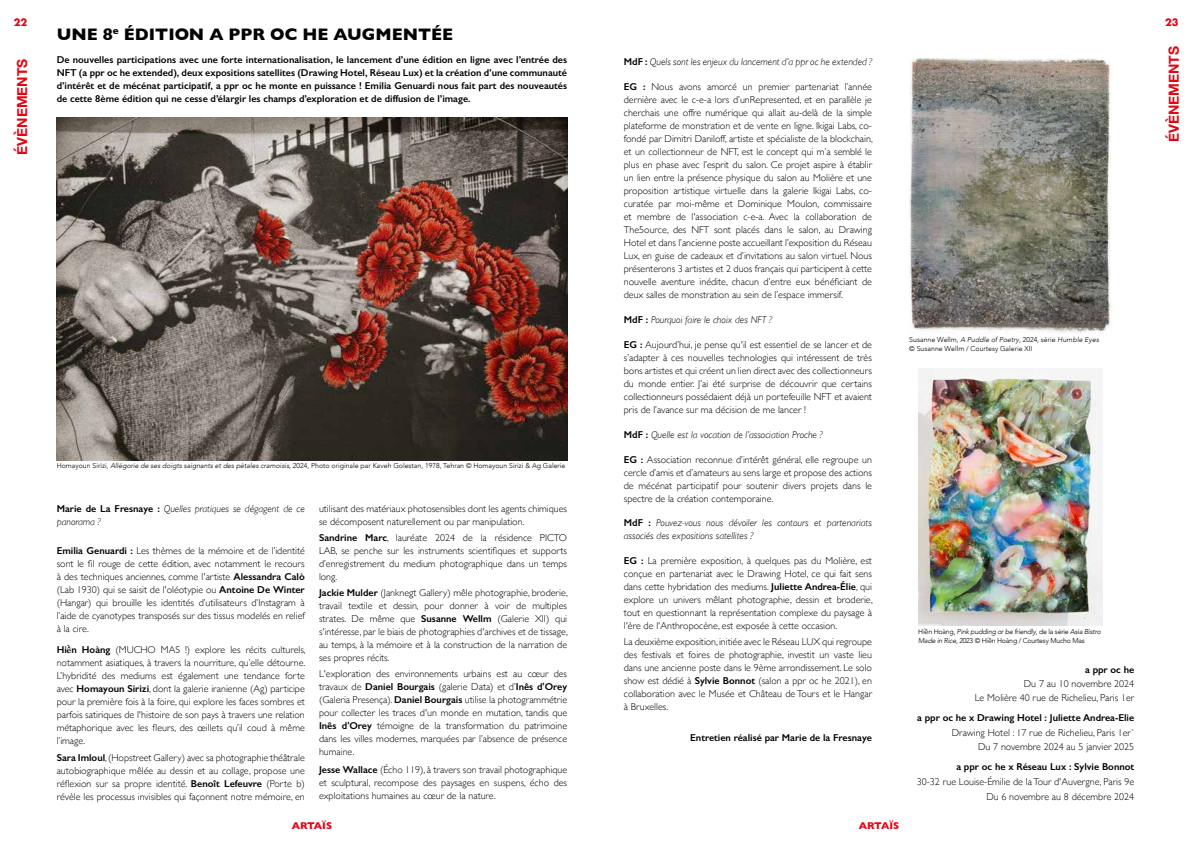
<style>
.page{position:relative;width:1191px;height:842px;background:#fff}
.page>*{position:absolute;margin:0;border:0;box-sizing:border-box;transform-origin:0 0}
.t1{font:700 17px "Gill Sans";color:#020203}
.t2{font:700 14px "Helvetica Neue";color:#e30613}
.t3{font:300 10px/13px "Gill Sans";color:#020203;text-align:justify}
.t4{font:600 10px/13px "Gill Sans";color:#020203;text-align:justify}
.t5{font:italic 300 10px/13px "Gill Sans";color:#020203}
.t6{font:700 10px "Gill Sans";color:#e30617}
.t7{font:700 10px "Futura";color:#e30617}
.t8{font:300 7px/8.8px "Avenir";color:#000}
.t9{font:300 7px/9px "Avenir";letter-spacing:-.03em;color:#000}
.s1{font-weight:600;font-style:normal}
.s2{font-weight:600}
.s3{font-style:italic}
.s4{font-family:"Cochin";font-weight:700}
.s5{font-family:"Avenir Next";font-weight:400}
</style>
<div class="page">
<img style="left:57px;top:118px;width:510px;height:343px">
<img style="left:918px;top:369px;width:184px;height:256px">
<img style="left:909px;top:58px;width:203px;height:276px">
<p class="t7" style="left:14px;top:15px;width:15px">22</p>
<p class="t7" style="left:1165px;top:15px;width:15px">23</p>
<h1 class="t1" style="left:57px;top:21px;width:398px">UNE 8<sup>e</sup> ÉDITION A PPR OC HE AUGMENTÉE</h1>
<p class="t4" style="left:57px;top:53px;width:512px">De nouvelles participations avec une forte internationalisation, le lancement d’une édition en ligne avec l’entrée des NFT (a ppr oc he extended), deux expositions satellites (Drawing Hotel, Réseau Lux) et la création d’une communauté d’intérêt et de mécénat participatif, a ppr oc he monte en puissance ! Emilia Genuardi nous fait part des nouveautés de cette 8ème édition qui ne cesse d’élargir les champs d’exploration et de diffusion de l’image.</p>
<h2 class="t2" style="left:1162px;top:142px;width:98px;rotate:-90deg">ÉVÈNEMENTS</h2>
<p class="t5" style="left:624px;top:56px;width:250px"><span class="s1">MdF :</span> Quels sont les enjeux du lancement d’a ppr oc he extended ?</p>
<p class="t3" style="left:624px;top:80px;width:250px"><span class="s2">EG :</span> Nous avons amorcé un premier partenariat l’année dernière avec le c-e-a lors d’unRepresented, et en parallèle je cherchais une offre numérique qui allait au-delà de la simple plateforme de monstration et de vente en ligne. Ikigai Labs, co&shy;fondé par Dimitri Daniloff, artiste et spécialiste de la blockchain, et un collectionneur de NFT, est le concept qui m’a semblé le plus en phase avec l’esprit du salon. Ce projet aspire à établir un lien entre la présence physique du salon au Molière et une proposition artistique virtuelle dans la galerie Ikigai Labs, co&shy;curatée par moi-même et Dominique Moulon, commissaire et membre de l'association c-e-a. Avec la collaboration de The5ource, des NFT sont placés dans le salon, au Drawing Hotel et dans l’ancienne poste accueillant l’exposition du Réseau Lux, en guise de cadeaux et d’invitations au salon virtuel. Nous présenterons 3 artistes et 2 duos français qui participent à cette nouvelle aventure inédite, chacun d’entre eux bénéficiant de deux salles de monstration au sein de l’espace immersif.</p>
<p class="t5" style="left:624px;top:313px;width:150px"><span class="s1">MdF :</span> Pourquoi faire le choix des NFT ?</p>
<p class="t3" style="left:624px;top:338px;width:250px"><span class="s2">EG :</span> Aujourd’hui, je pense qu'il est essentiel de se lancer et de s’adapter à ces nouvelles technologies qui intéressent de très bons artistes et qui créent un lien direct avec des collectionneurs du monde entier. J’ai été surprise de découvrir que certains collectionneurs possédaient déjà un portefeuille NFT et avaient pris de l’avance sur ma décision de me lancer !</p>
<p class="t5" style="left:624px;top:428px;width:200px"><span class="s1">MdF :</span> Quelle est la vocation de l’association Proche ?</p>
<p class="t3" style="left:624px;top:452px;width:250px"><span class="s2">EG :</span> Association reconnue d’intérêt général, elle regroupe un cercle d’amis et d’amateurs au sens large et propose des actions de mécénat participatif pour soutenir divers projets dans le spectre de la création contemporaine.</p>
<p class="t5" style="left:624px;top:517px;width:250px"><span class="s1">MdF :</span> Pouvez-vous nous dévoiler les contours et partenariats associés des expositions satellites ?</p>
<p class="t3" style="left:624px;top:554px;width:250px"><span class="s2">EG :</span> La première exposition, à quelques pas du Molière, est conçue en partenariat avec le Drawing Hotel, ce qui fait sens dans cette hybridation des mediums. <span class="s2">Juliette Andrea-Élie</span>, qui explore un univers mêlant photographie, dessin et broderie, tout en questionnant la représentation complexe du paysage à l'ère de l'Anthropocène, est exposée à cette occasion.</p>
<p class="t3" style="left:624px;top:635px;width:250px">La deuxième exposition, initiée avec le Réseau LUX qui regroupe des festivals et foires de photographie, investit un vaste lieu dans une ancienne poste dans le 9ème arrondissement. Le solo show est dédié à <span class="s2">Sylvie Bonnot</span> (salon a ppr oc he 2021), en collaboration avec le Musée et Château de Tours et le Hangar à Bruxelles.</p>
<p class="t4" style="left:690px;top:731px;width:183px">Entretien réalisé par Marie de la Fresnaye</p>
<h2 class="t2" style="left:11px;top:155px;width:98px;rotate:-90deg">ÉVÈNEMENTS</h2>
<p class="t8" style="left:909px;top:335px;width:191px">Susanne Wellm, <span class="s3">A Puddle of Poetry</span>, 2024, série <span class="s3">Humble Eyes </span>© Susanne Wellm / Courtesy Galerie XII</p>
<p class="t8" style="left:57px;top:461px;width:510px">Homayoun Sirizi, <span class="s3">Allégorie de ses doigts saignants et des pétales cramoisis</span>, 2024, Photo originale par Kaveh Golestan, 1978, Tehran © Homayoun Sirizi &amp; Ag Galerie</p>
<p class="t3" style="left:319px;top:502px;width:250px">utilisant des matériaux photosensibles dont les agents chimiques se décomposent naturellement ou par manipulation.</p>
<p class="t3" style="left:319px;top:531px;width:250px"><span class="s2">Sandrine Marc</span>, lauréate 2024 de la résidence PICTO LAB, se penche sur les instruments scientifiques et supports d’enregistrement du medium photographique dans un temps long.</p>
<p class="t3" style="left:319px;top:585px;width:250px"><span class="s2">Jackie Mulder</span> (Janknegt Gallery) mêle photographie, broderie, travail textile et dessin, pour donner à voir de multiples strates. De même que <span class="s2">Susanne Wellm</span> (Galerie XII) qui s'intéresse, par le biais de photographies d'archives et de tissage, au temps, à la mémoire et à la construction de la narration de ses propres récits.</p>
<p class="t3" style="left:319px;top:666px;width:250px">L'exploration des environnements urbains est au cœur des travaux de <span class="s2">Daniel Bourgais</span> (galerie Data) et d’<span class="s2">Inês d'Orey </span>(Galeria Presença). <span class="s2">Daniel Bourgais</span> utilise la photogrammétrie pour collecter les traces d'un monde en mutation, tandis que <span class="s2">Inês d'Orey</span> témoigne de la transformation du patrimoine dans les villes modernes, marquées par l’absence de présence humaine.</p>
<p class="t3" style="left:319px;top:763px;width:250px"><span class="s2">Jesse Wallace</span> (Écho 119), à travers son travail photographique et sculptural, recompose des paysages en suspens, écho des exploitations humaines au cœur de la nature.</p>
<p class="t5" style="left:57px;top:503px;width:250px"><span class="s1">Marie de La Fresnaye :</span> Quelles pratiques se dégagent de ce panorama ?</p>
<p class="t3" style="left:57px;top:544px;width:250px"><span class="s2">Emilia Genuardi :</span> Les thèmes de la mémoire et de l’identité sont le fil rouge de cette édition, avec notamment le recours à des techniques anciennes, comme l'artiste <span class="s2">Alessandra Calò </span>(Lab 1930) qui se saisit de l'oléotypie ou <span class="s2">Antoine De Winter </span>(Hangar) qui brouille les identités d’utilisateurs d’Instagram à l’aide de cyanotypes transposés sur des tissus modelés en relief à la cire.</p>
<p class="t3" style="left:57px;top:643px;width:250px"><span class="s2">Hi</span><span class="s4">ề</span><span class="s2">n Hoàng</span> (MUCHO MAS !) explore les récits culturels, notamment asiatiques, à travers la nourriture, qu’elle détourne.<br>L’hybridité des mediums est également une tendance forte avec <span class="s2">Homayoun Sirizi</span>, dont la galerie iranienne (Ag) participe pour la première fois à la foire, qui explore les faces sombres et parfois satiriques de l'histoire de son pays à travers une relation métaphorique avec les fleurs, des œillets qu’il coud à même l’image.</p>
<p class="t3" style="left:57px;top:751px;width:250px"><span class="s2">Sara Imloul</span>, (Hopstreet Gallery) avec sa photographie théâtrale autobiographique mêlée au dessin et au collage, propose une réflexion sur sa propre identité. <span class="s2">Benoît Lefeuvre</span> (Porte b) révèle les processus invisibles qui façonnent notre mémoire, en</p>
<p class="t9" style="left:918px;top:627px;width:184px">Hi<span class="s5">ề</span>n Hoàng, <span class="s3">Pink pudding or be friendly</span>, de la série <span class="s3">Asia Bistro<br>Made in Rice</span>, 2023 © Hi<span class="s5">ề</span>n Hoàng / Courtesy Mucho Mas</p>
<p class="t4" style="left:1085px;top:663px;width:51px">a ppr oc he</p>
<p class="t3" style="left:975px;top:676px;width:161px;line-height:13.8px;text-align:right">Du 7 au 10 novembre 2024<br>Le Molière 40 rue de Richelieu, Paris 1er</p>
<p class="t4" style="left:917px;top:711px;width:219px">a ppr oc he x Drawing Hotel : Juliette Andrea-Elie</p>
<p class="t3" style="left:951px;top:724px;width:184px;line-height:14.8px;text-align:right">Drawing Hotel : 17 rue de Richelieu, Paris 1er`<br>Du 7 novembre 2024 au 5 janvier 2025</p>
<p class="t4" style="left:956px;top:760px;width:179px">a ppr oc he x Réseau Lux : Sylvie Bonnot</p>
<p class="t3" style="left:917px;top:774px;width:219px;line-height:14.8px;text-align:right">30-32 rue Louise-Émilie de la Tour d'Auvergne, Paris 9e<br>Du 6 novembre au 8 décembre 2024</p>
<p class="t6" style="left:292px;top:818px;width:42px">ARTAÏS</p>
<p class="t6" style="left:859px;top:818px;width:42px">ARTAÏS</p>
</div>
